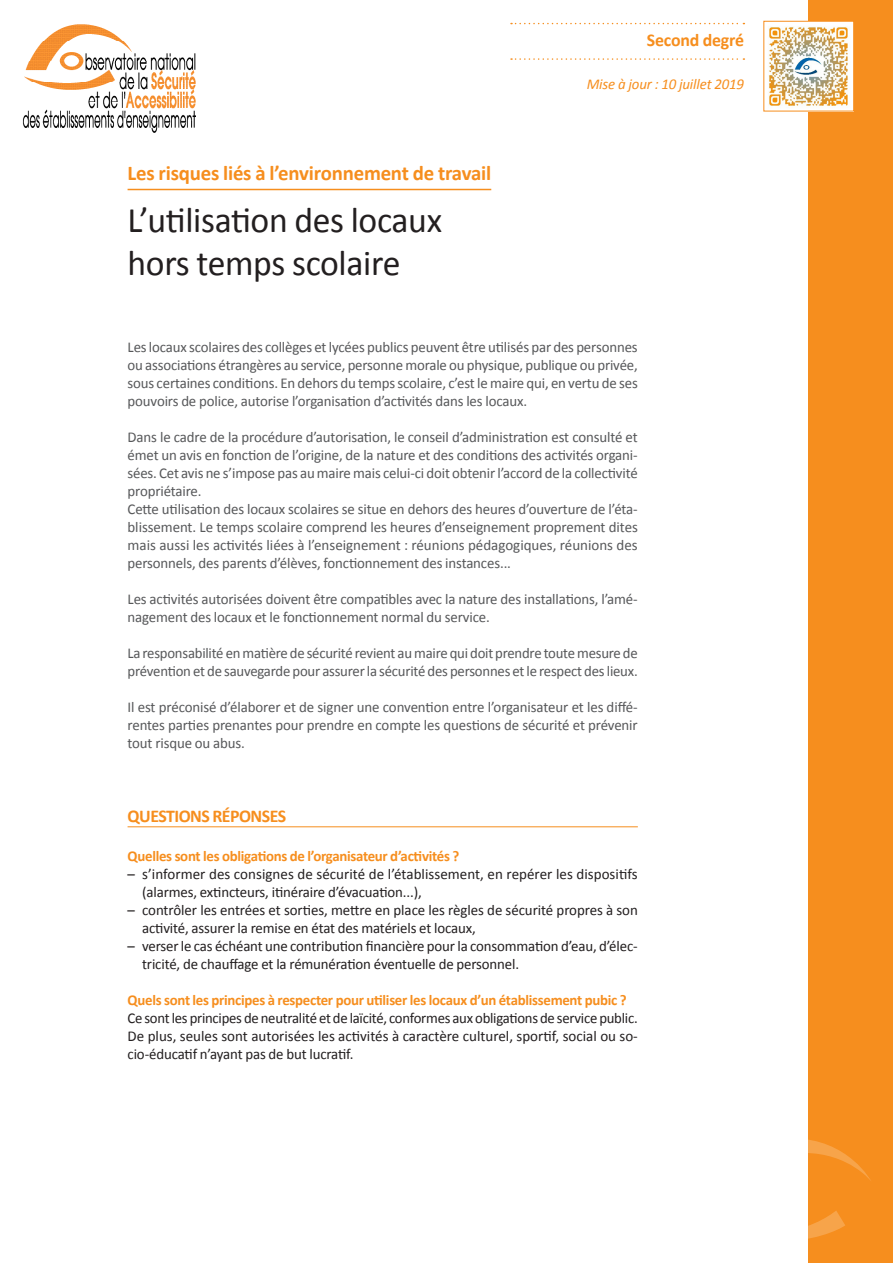
<style>
.page{position:relative;width:893px;height:1263px;background:#fff}
.page>*{position:absolute;margin:0;border:0;box-sizing:border-box;transform-origin:0 0}
.t1{font:36px/43.2px "Calibri";letter-spacing:-.01em;color:#231f20}
.t2{font:700 21px "Calibri";letter-spacing:-.01em;color:#f68e1e}
.t3{font:700 18px "Calibri";letter-spacing:-.03em;color:#f68e1e}
.t4{font:15px/18px "Calibri";letter-spacing:-.01em;color:#57585a;text-align:justify}
.t5{font:15px/18px "Calibri";letter-spacing:-.01em;color:#231f20}
.t6{font:700 15px "Calibri";letter-spacing:-.02em;color:#f68e1e}
.t7{font:italic 15px "Calibri";letter-spacing:-.01em;color:#f68e1e}
</style>
<div class="page">
<div style="left:808px;top:0;width:85px;height:1263px;background:#f68e1e"></div>
<svg style="left:808px;top:1139px;width:63px;height:100px"></svg>
<hr style="left:128px;top:826px;width:510px;height:1px;background:#f68e1e">
<svg style="left:511px;top:23px;width:233px;height:1px"></svg>
<svg style="left:511px;top:58px;width:233px;height:2px"></svg>
<img style="left:22px;top:24px;width:173px;height:108px">
<img style="left:769px;top:23px;width:83px;height:86px">
<div style="left:764px;top:21px;width:90px;height:90px;border:1px solid #f68e1e"></div>
<hr style="left:128px;top:189px;width:363px;height:1px;background:#f68e1e">
<p class="t2" style="left:128px;top:160px;width:365px">Les risques liés à l’environnement de travail</p>
<p class="t1" style="left:128px;top:199px;width:316px">L’utilisation des locaux hors temps scolaire</p>
<p class="t3" style="left:647px;top:28px;width:99px">Second degré</p>
<p class="t7" style="left:587px;top:74px;width:159px">Mise à jour : 10 juillet 2019</p>
<p class="t4" style="left:128px;top:338px;width:512px">Les locaux scolaires des collèges et lycées publics peuvent être utilisés par des personnes ou associations étrangères au service, personne morale ou physique, publique ou privée, sous certaines conditions. En dehors du temps scolaire, c’est le maire qui, en vertu de ses pouvoirs de police, autorise l’organisation d’activités dans les locaux.</p>
<p class="t4" style="left:128px;top:428px;width:512px">Dans le cadre de la procédure d’autorisation, le conseil d’administration est consulté et émet un avis en fonction de l’origine, de la nature et des conditions des activités organi&shy;sées. Cet avis ne s’impose pas au maire mais celui-ci doit obtenir l’accord de la collectivité propriétaire.</p>
<p class="t4" style="left:128px;top:500px;width:512px">Cette utilisation des locaux scolaires se situe en dehors des heures d’ouverture de l’éta&shy;blissement. Le temps scolaire comprend les heures d’enseignement proprement dites mais aussi les activités liées à l’enseignement : réunions pédagogiques, réunions des personnels, des parents d’élèves, fonctionnement des instances...</p>
<p class="t4" style="left:128px;top:590px;width:512px">Les activités autorisées doivent être compatibles avec la nature des installations, l’amé&shy;nagement des locaux et le fonctionnement normal du service.</p>
<p class="t4" style="left:128px;top:644px;width:512px">La responsabilité en matière de sécurité revient au maire qui doit prendre toute mesure de prévention et de sauvegarde pour assurer la sécurité des personnes et le respect des lieux.</p>
<p class="t4" style="left:128px;top:698px;width:512px">Il est préconisé d’élaborer et de signer une convention entre l’organisateur et les diffé&shy;rentes parties prenantes pour prendre en compte les questions de sécurité et prévenir tout risque ou abus.</p>
<p class="t3" style="left:128px;top:805px;width:160px">QUESTIONS RÉPONSES</p>
<p class="t6" style="left:128px;top:847px;width:333px">Quelles sont les obligations de l’organisateur d’activités ?</p>
<p class="t5" style="left:142px;top:865px;width:497px;text-indent:-15px">– s’informer des consignes de sécurité de l’établissement, en repérer les dispositifs (alarmes, extincteurs, itinéraire d’évacuation...),</p>
<p class="t5" style="left:142px;top:901px;width:497px;text-indent:-15px">– contrôler les entrées et sorties, mettre en place les règles de sécurité propres à son activité, assurer la remise en état des matériels et locaux,</p>
<p class="t5" style="left:142px;top:937px;width:497px;text-indent:-15px">– verser le cas échéant une contribution financière pour la consommation d’eau, d’élec&shy;tricité, de chauffage et la rémunération éventuelle de personnel.</p>
<p class="t6" style="left:128px;top:991px;width:501px">Quels sont les principes à respecter pour utiliser les locaux d’un établissement pubic ?</p>
<p class="t5" style="left:128px;top:1009px;width:512px">Ce sont les principes de neutralité et de laïcité, conformes aux obligations de service public.</p>
<p class="t5" style="left:128px;top:1027px;width:512px">De plus, seules sont autorisées les activités à caractère culturel, sportif, social ou so&shy;cio-éducatif n’ayant pas de but lucratif.</p>
</div>
